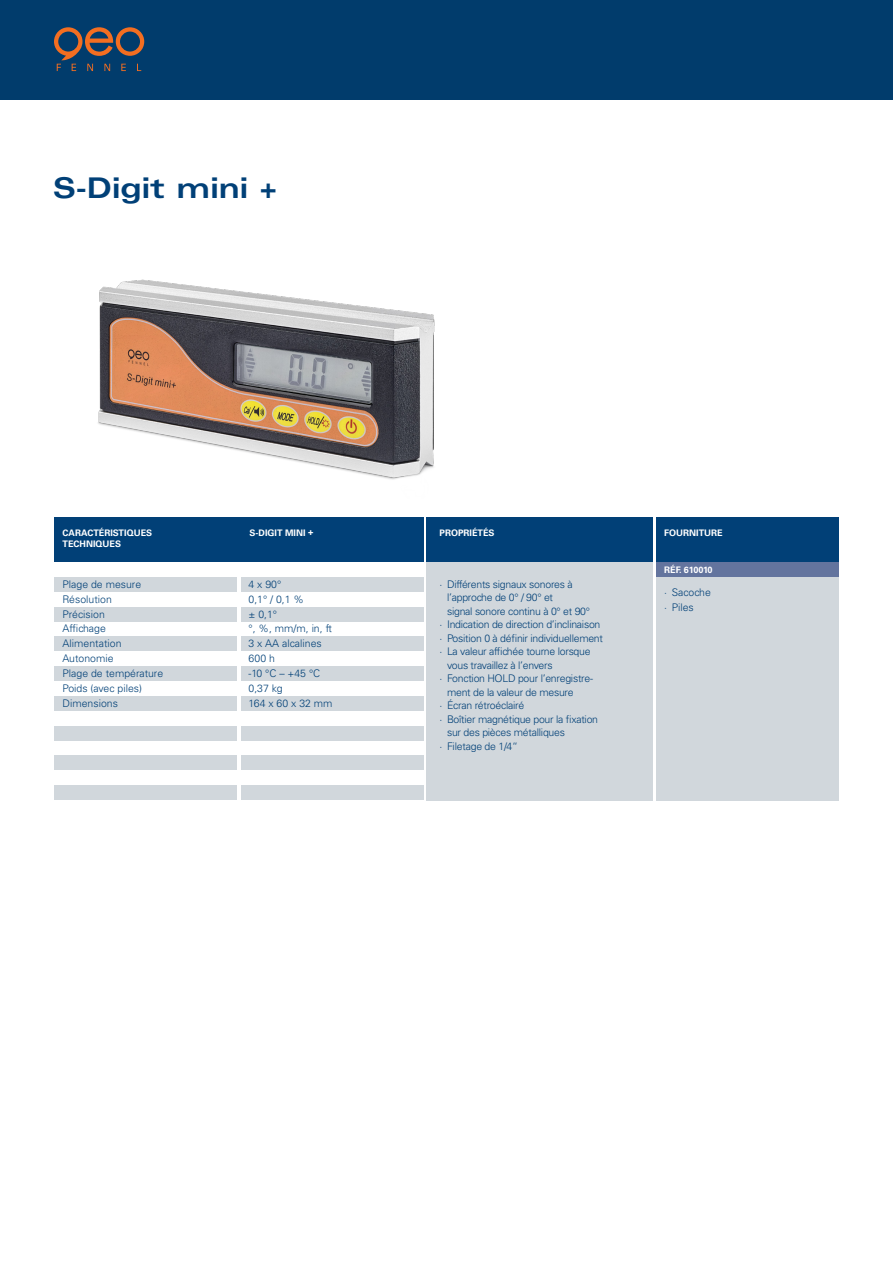
<style>
.page{position:relative;width:893px;height:1263px;background:#fff}
.page>*{position:absolute;margin:0;border:0;box-sizing:border-box;transform-origin:0 0}
.PRODUKT_2_Titel{font:700 expanded 28.5px "Univers LT Std";color:#014077}
.Text_in_seitlichen_K{font:300 10.5px "Univers LT Std";letter-spacing:-.025em;color:#014077}
.Text_in_Kästen{font:300 10.5px "Univers LT Std";color:#014077}
.Text_in_seitlichen_K-2{font:300 10.5px "Univers LT Std";color:#014077}
.KASTEN_Head_blau{font:700 9px "Univers LT Std";color:#fff}
</style>
<div class="page">
<div style="left:0;top:0;width:893px;height:100px;background:#013c6c"></div>
<svg style="left:54px;top:27px;width:90px;height:44px"></svg>
<img style="left:98px;top:279px;width:337px;height:201px">
<div style="left:241px;top:577px;width:183px;height:15px;background:#d1d7dc"></div>
<div style="left:54px;top:577px;width:183px;height:15px;background:#d1d7dc"></div>
<div style="left:427px;top:562px;width:226px;height:238px;background:#d1d7dc"></div>
<div style="left:241px;top:636px;width:183px;height:15px;background:#d1d7dc"></div>
<div style="left:54px;top:636px;width:183px;height:15px;background:#d1d7dc"></div>
<div style="left:241px;top:607px;width:183px;height:14px;background:#d1d7dc"></div>
<div style="left:54px;top:607px;width:183px;height:14px;background:#d1d7dc"></div>
<div style="left:54px;top:517px;width:370px;height:45px;background:#014077"></div>
<div style="left:427px;top:517px;width:226px;height:45px;background:#014077"></div>
<div style="left:241px;top:666px;width:183px;height:15px;background:#d1d7dc"></div>
<div style="left:54px;top:666px;width:183px;height:15px;background:#d1d7dc"></div>
<div style="left:241px;top:696px;width:183px;height:15px;background:#d1d7dc"></div>
<div style="left:54px;top:696px;width:183px;height:15px;background:#d1d7dc"></div>
<div style="left:656px;top:562px;width:182px;height:238px;background:#d1d7dc"></div>
<div style="left:656px;top:517px;width:182px;height:45px;background:#014077"></div>
<div style="left:656px;top:562px;width:182px;height:15px;background:#63749e"></div>
<div style="left:241px;top:726px;width:183px;height:14px;background:#d1d7dc"></div>
<div style="left:54px;top:726px;width:183px;height:14px;background:#d1d7dc"></div>
<div style="left:241px;top:755px;width:183px;height:15px;background:#d1d7dc"></div>
<div style="left:54px;top:755px;width:183px;height:15px;background:#d1d7dc"></div>
<div style="left:241px;top:785px;width:183px;height:15px;background:#d1d7dc"></div>
<div style="left:54px;top:785px;width:183px;height:15px;background:#d1d7dc"></div>
<p class="PRODUKT_2_Titel" style="left:53px;top:172px;width:226px">S-Digit mini +</p>
<p class="KASTEN_Head_blau" style="left:63px;top:527px;width:91px">CARACTÉRISTIQUES</p>
<p class="KASTEN_Head_blau" style="left:63px;top:538px;width:60px">TECHNIQUES</p>
<p class="KASTEN_Head_blau" style="left:250px;top:527px;width:65px">S-DIGIT MINI +</p>
<p class="KASTEN_Head_blau" style="left:440px;top:527px;width:56px">PROPRIÉTÉS</p>
<p class="KASTEN_Head_blau" style="left:664px;top:527px;width:60px">FOURNITURE</p>
<p class="KASTEN_Head_blau" style="left:664px;top:564px;width:50px">RÉF. 610010</p>
<p class="Text_in_Kästen" style="left:63px;top:578px;width:80px">Plage de mesure</p>
<p class="Text_in_Kästen" style="left:249px;top:578px;width:34px">4 x 90°</p>
<p class="Text_in_Kästen" style="left:63px;top:593px;width:51px">Résolution</p>
<p class="Text_in_Kästen" style="left:249px;top:593px;width:57px">0,1° / 0,1 %</p>
<p class="Text_in_Kästen" style="left:63px;top:607px;width:44px">Précision</p>
<p class="Text_in_Kästen" style="left:249px;top:607px;width:30px">± 0,1°</p>
<p class="Text_in_Kästen" style="left:63px;top:622px;width:45px">Affichage</p>
<p class="Text_in_Kästen" style="left:249px;top:622px;width:85px">°, %, mm/m, in, ft</p>
<p class="Text_in_Kästen" style="left:63px;top:637px;width:61px">Alimentation</p>
<p class="Text_in_Kästen" style="left:249px;top:637px;width:75px">3 x AA alcalines</p>
<p class="Text_in_Kästen" style="left:63px;top:652px;width:53px">Autonomie</p>
<p class="Text_in_Kästen" style="left:249px;top:652px;width:28px">600 h</p>
<p class="Text_in_Kästen" style="left:63px;top:667px;width:102px">Plage de température</p>
<p class="Text_in_Kästen" style="left:249px;top:667px;width:73px">-10 °C – +45 °C</p>
<p class="Text_in_Kästen" style="left:63px;top:682px;width:81px">Poids (avec piles)</p>
<p class="Text_in_Kästen" style="left:249px;top:682px;width:36px">0,37 kg</p>
<p class="Text_in_Kästen" style="left:63px;top:697px;width:57px">Dimensions</p>
<p class="Text_in_Kästen" style="left:249px;top:697px;width:86px">164 x 60 x 32 mm</p>
<p class="Text_in_seitlichen_K" style="left:440px;top:578px;width:135px">· Différents signaux sonores à</p>
<p class="Text_in_seitlichen_K" style="left:447px;top:591px;width:108px">l’approche de 0° / 90° et</p>
<p class="Text_in_seitlichen_K" style="left:447px;top:605px;width:144px">signal sonore continu à 0° et 90°</p>
<p class="Text_in_seitlichen_K" style="left:440px;top:618px;width:162px">· Indication de direction d’inclinaison</p>
<p class="Text_in_seitlichen_K" style="left:440px;top:632px;width:165px">· Position 0 à définir individuellement</p>
<p class="Text_in_seitlichen_K" style="left:440px;top:645px;width:153px">· La valeur affichée tourne lorsque</p>
<p class="Text_in_seitlichen_K" style="left:447px;top:659px;width:107px">vous travaillez à l’envers</p>
<p class="Text_in_seitlichen_K" style="left:440px;top:672px;width:155px">· Fonction HOLD pour l’enregistre-</p>
<p class="Text_in_seitlichen_K" style="left:447px;top:686px;width:128px">ment de la valeur de mesure</p>
<p class="Text_in_seitlichen_K" style="left:440px;top:699px;width:86px">· Écran rétroéclairé</p>
<p class="Text_in_seitlichen_K" style="left:440px;top:713px;width:160px">· Boîtier magnétique pour la fixation</p>
<p class="Text_in_seitlichen_K" style="left:447px;top:726px;width:119px">sur des pièces métalliques</p>
<p class="Text_in_seitlichen_K" style="left:440px;top:740px;width:80px">· Filetage de 1/4“</p>
<p class="Text_in_seitlichen_K-2" style="left:664px;top:586px;width:48px">· Sacoche</p>
<p class="Text_in_seitlichen_K" style="left:664px;top:601px;width:31px">· Piles</p>
</div>
